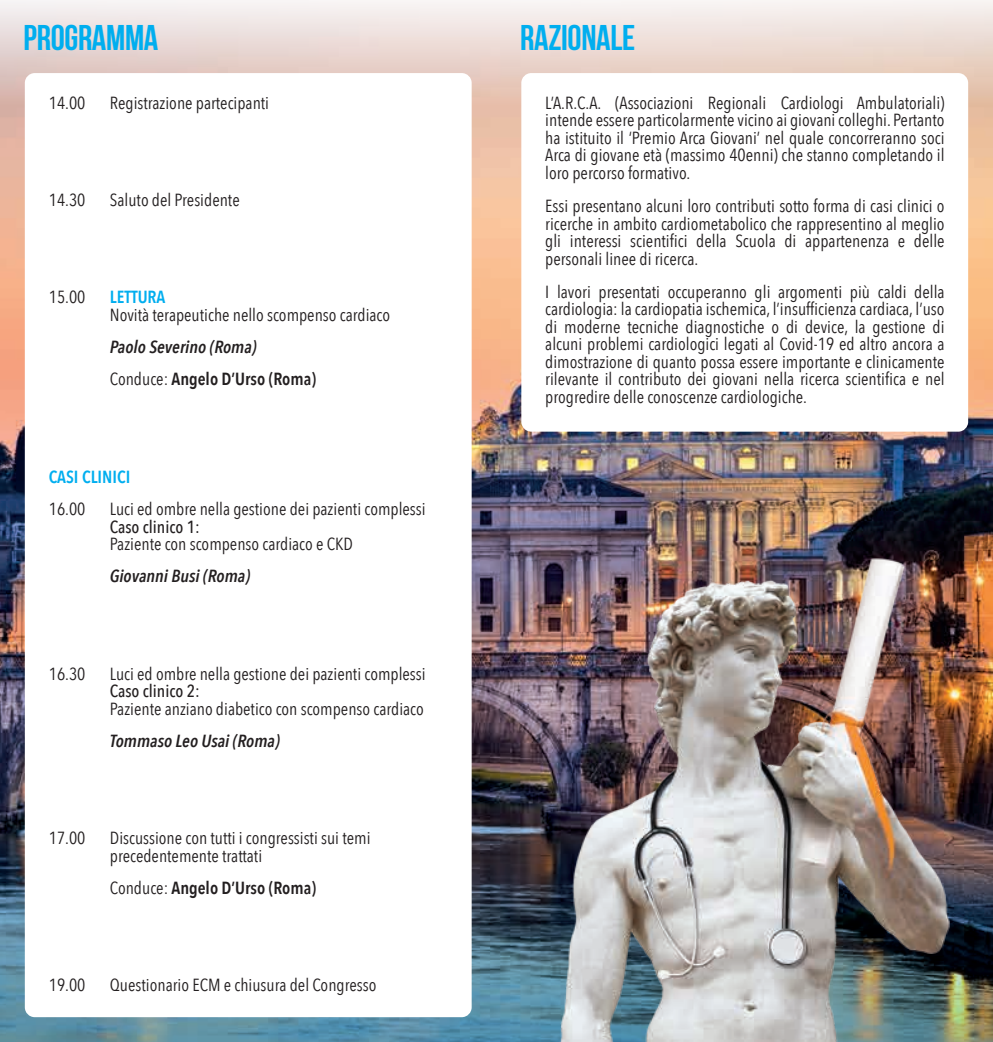
<style>
.page{position:relative;width:993px;height:1042px;background:#fff}
.page>*{position:absolute;margin:0;border:0;box-sizing:border-box;transform-origin:0 0}
.t1{font:700 35.52px "Bebas Neue";letter-spacing:-.01em;color:#00aeef}
.t2{font:17.5px/17.5px "Avenir Next Condensed";color:#231f20;text-align:justify}
.t3{font:italic 600 17.5px/32.4px "Avenir Next Condensed";color:#231f20}
.t4{font:500 17.5px "Avenir Next Condensed";color:#231f20}
.t5{font:600 17.5px "Avenir Next Condensed";color:#231f20}
.t6{font:600 17.5px "Avenir Next Condensed";color:#00aeef}
.s1{font-weight:400;font-style:normal}
.s2{font-style:normal}
.s3{font-weight:400}
</style>
<div class="page">
<img style="left:0;top:125px;width:992px;height:595px">
<img style="left:0;top:720px;width:992px;height:322px">
<div style="left:0;top:0;width:992px;height:125px;background:linear-gradient(to bottom,#f4f2f5,#deb19b)"></div>
<div style="left:521px;top:73px;width:446px;height:359px;background:#fff;border-radius:10px"></div>
<div style="left:25px;top:73px;width:446px;height:944px;background:#fff;border-radius:10px"></div>
<img style="left:521px;top:475px;width:446px;height:567px">
<h1 class="t1" style="left:23px;top:18px;width:136px">PROGRAMMA</h1>
<h1 class="t1" style="left:520px;top:18px;width:116px">RAZIONALE</h1>
<p class="t2" style="left:49px;top:93px;width:38px">14.00</p>
<p class="t2" style="left:110px;top:93px;width:161px">Registrazione partecipanti</p>
<p class="t2" style="left:49px;top:190px;width:38px">14.30</p>
<p class="t2" style="left:110px;top:190px;width:131px">Saluto del Presidente</p>
<p class="t2" style="left:49px;top:287px;width:38px">15.00</p>
<p class="t6" style="left:110px;top:282px;width:57px">LETTURA</p>
<p class="t2" style="left:110px;top:305px;width:282px">Novità terapeutiche nello scompenso cardiaco</p>
<p class="t3" style="left:110px;top:331px;width:208px">Paolo Severino (Roma)<br><span class="s1">Conduce:</span> <span class="s2">Angelo D’Urso (Roma)</span></p>
<p class="t6" style="left:49px;top:461px;width:83px">CASI CLINICI</p>
<p class="t2" style="left:49px;top:499px;width:38px">16.00</p>
<p class="t2" style="left:110px;top:499px;width:317px">Luci ed ombre nella gestione dei pazienti complessi</p>
<p class="t4" style="left:110px;top:516px;width:92px">Caso clinico 1:</p>
<p class="t2" style="left:110px;top:534px;width:244px">Paziente con scompenso cardiaco e CKD</p>
<p class="t3" style="left:110px;top:560px;width:141px">Giovanni Busi (Roma)</p>
<p class="t2" style="left:49px;top:664px;width:38px">16.30</p>
<p class="t2" style="left:110px;top:664px;width:317px">Luci ed ombre nella gestione dei pazienti complessi</p>
<p class="t4" style="left:110px;top:680px;width:92px">Caso clinico 2:</p>
<p class="t2" style="left:110px;top:699px;width:315px">Paziente anziano diabetico con scompenso cardiaco</p>
<p class="t3" style="left:110px;top:724px;width:171px">Tommaso Leo Usai (Roma)</p>
<p class="t2" style="left:49px;top:828px;width:38px">17.00</p>
<p class="t2" style="left:110px;top:828px;width:262px">Discussione con tutti i congressisti sui temi precedentemente trattati</p>
<p class="t5" style="left:110px;top:872px;width:208px"><span class="s3">Conduce:</span> Angelo D’Urso (Roma)</p>
<p class="t2" style="left:49px;top:975px;width:38px">19.00</p>
<p class="t2" style="left:110px;top:975px;width:268px">Questionario ECM e chiusura del Congresso</p>
<p class="t2" style="left:545px;top:93px;width:401px">L’A.R.C.A. (Associazioni Regionali Cardiologi Ambulatoriali) intende essere particolarmente vicino ai giovani colleghi. Pertanto ha istituito il ‘Premio Arca Giovani’ nel quale concorreranno soci Arca di giovane età (massimo 40enni) che stanno completando il loro percorso formativo.</p>
<p class="t2" style="left:545px;top:196px;width:401px">Essi presentano alcuni loro contributi sotto forma di casi clinici o ricerche in ambito cardiometabolico che rappresentino al meglio gli interessi scientifici della Scuola di appartenenza e delle personali linee di ricerca.</p>
<p class="t2" style="left:545px;top:282px;width:401px">I lavori presentati occuperanno gli argomenti più caldi della cardiologia: la cardiopatia ischemica, l’insufficienza cardiaca, l’uso di moderne tecniche diagnostiche o di device, la gestione di alcuni problemi cardiologici legati al Covid-19 ed altro ancora a dimostrazione di quanto possa essere importante e clinicamente rilevante il contributo dei giovani nella ricerca scientifica e nel progredire delle conoscenze cardiologiche.</p>
</div>
